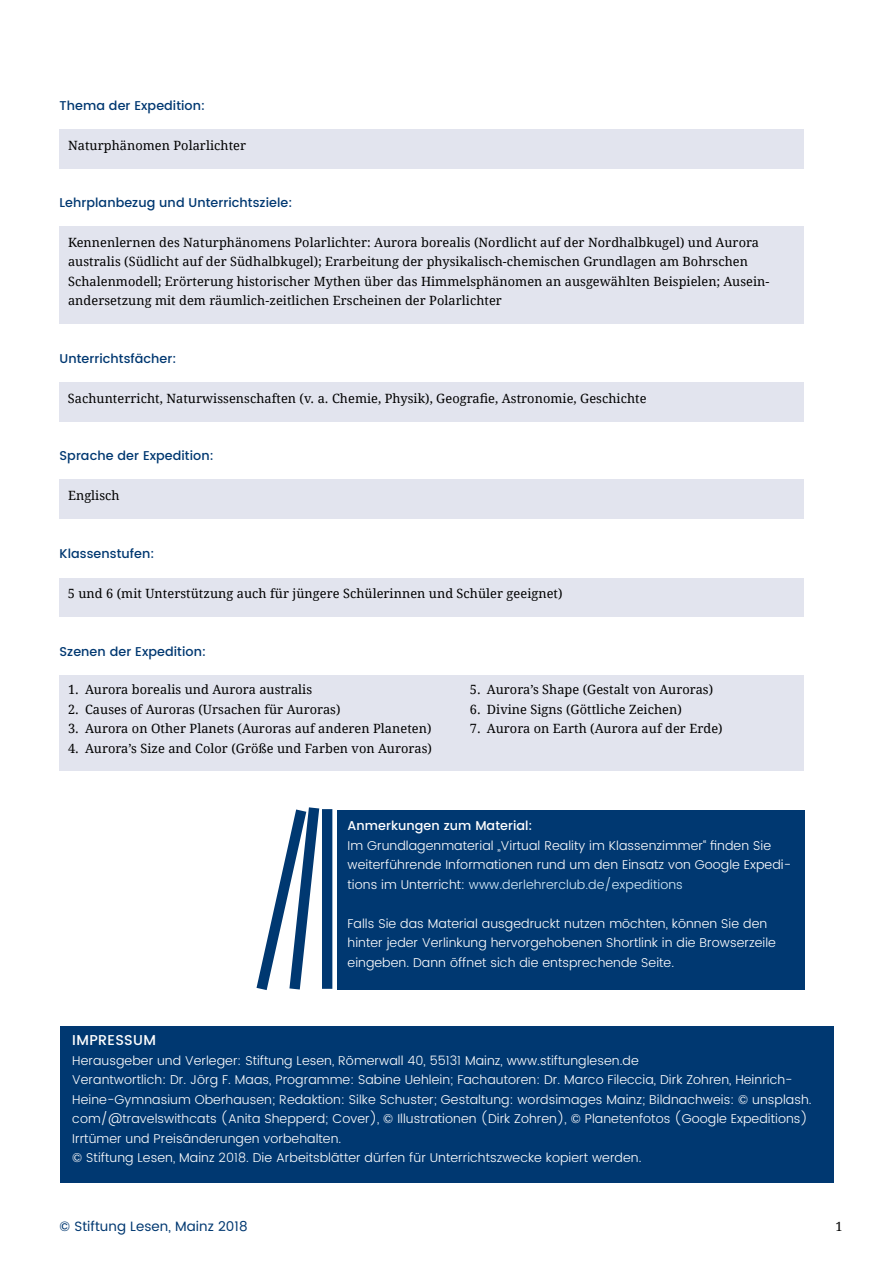
<style>
.page{position:relative;width:893px;height:1263px;background:#fff}
.page>*{position:absolute;margin:0;border:0;box-sizing:border-box;transform-origin:0 0}
.t1{font:500 14.25px "Poppins DE";letter-spacing:.025em;color:#fff}
.t2{font:13.5px "Poppins DE";letter-spacing:.005em;color:#003871}
.t3{font:300 12.75px/19.5px "Poppins DE";letter-spacing:.005em;color:#fff}
.t4{font:12.75px/19.5px "Droid Serif";letter-spacing:.005em;color:#000}
.t5{font:500 12.75px "Poppins DE";letter-spacing:.005em;color:#003871}
.t6{font:500 12.75px "Poppins DE";letter-spacing:.005em;color:#fff}
.s1{color:#d5edfa}
</style>
<div class="page">
<div style="left:60px;top:129px;width:744px;height:39px;background:#e2e4ee"></div>
<div style="left:60px;top:227px;width:744px;height:97px;background:#e2e4ee"></div>
<div style="left:60px;top:383px;width:744px;height:39px;background:#e2e4ee"></div>
<div style="left:60px;top:675px;width:744px;height:95px;background:#e2e4ee"></div>
<div style="left:59px;top:578px;width:745px;height:38px;background:#e2e4ee"></div>
<div style="left:60px;top:480px;width:744px;height:39px;background:#e2e4ee"></div>
<div style="left:337px;top:810px;width:467px;height:179px;background:#003871"></div>
<div style="left:322px;top:809px;width:10px;height:180px;background:#003871"></div>
<svg style="left:256px;top:807px;width:70px;height:183px"></svg>
<div style="left:60px;top:1026px;width:773px;height:156px;background:#003871"></div>
<p class="t5" style="left:60px;top:96px;width:147px">Thema der Expedition:</p>
<p class="t4" style="left:68px;top:135px;width:180px">Naturphänomen Polarlichter</p>
<p class="t5" style="left:60px;top:193px;width:234px">Lehrplanbezug und Unterrichtsziele:</p>
<p class="t4" style="left:68px;top:232px;width:703px">Kennenlernen des Naturphänomens Polarlichter: Aurora borealis (Nordlicht auf der Nordhalbkugel) und Aurora australis (Südlicht auf der Südhalbkugel); Erarbeitung der physikalisch-chemischen Grundlagen am Bohrschen Schalenmodell; Erörterung historischer Mythen über das Himmelsphänomen an ausgewählten Beispielen; Ausein&shy;andersetzung mit dem räumlich-zeitlichen Erscheinen der Polarlichter</p>
<p class="t5" style="left:60px;top:349px;width:118px">Unterrichtsfächer:</p>
<p class="t4" style="left:68px;top:389px;width:580px">Sachunterricht, Naturwissenschaften (v. a. Chemie, Physik), Geografie, Astronomie, Geschichte</p>
<p class="t5" style="left:60px;top:446px;width:156px">Sprache der Expedition:</p>
<p class="t4" style="left:68px;top:485px;width:53px">Englisch</p>
<p class="t5" style="left:60px;top:544px;width:96px">Klassenstufen:</p>
<p class="t4" style="left:68px;top:583px;width:496px">5 und 6 (mit Unterstützung auch für jüngere Schülerinnen und Schüler geeignet)</p>
<p class="t5" style="left:60px;top:642px;width:148px">Szenen der Expedition:</p>
<p class="t4" style="left:68px;top:680px;width:246px">1. Aurora borealis und Aurora australis</p>
<p class="t4" style="left:68px;top:699px;width:274px">2. Causes of Auroras (Ursachen für Auroras)</p>
<p class="t4" style="left:68px;top:719px;width:365px">3. Aurora on Other Planets (Auroras auf anderen Planeten)</p>
<p class="t4" style="left:68px;top:738px;width:365px">4. Aurora’s Size and Color (Größe und Farben von Auroras)</p>
<p class="t4" style="left:470px;top:680px;width:245px">5. Aurora’s Shape (Gestalt von Auroras)</p>
<p class="t4" style="left:470px;top:699px;width:213px">6. Divine Signs (Göttliche Zeichen)</p>
<p class="t4" style="left:470px;top:719px;width:254px">7. Aurora on Earth (Aurora auf der Erde)</p>
<p class="t6" style="left:348px;top:816px;width:186px">Anmerkungen zum Material:</p>
<p class="t3" style="left:348px;top:836px;width:445px">Im Grundlagenmaterial „Virtual Reality im Klassenzimmer“ finden Sie weiterführende Informationen rund um den Einsatz von Google Expedi&shy;tions im Unterricht: <span class="s1">www.derlehrerclub.de/expeditions</span></p>
<p class="t3" style="left:348px;top:914px;width:430px">Falls Sie das Material ausgedruckt nutzen möchten, können Sie den hinter jeder Verlinkung hervorgehobenen Shortlink in die Browserzeile eingeben. Dann öffnet sich die entsprechende Seite.</p>
<p class="t1" style="left:72px;top:1030px;width:85px">IMPRESSUM</p>
<p class="t3" style="left:72px;top:1051px;width:568px">Herausgeber und Verleger: Stiftung Lesen, Römerwall 40, 55131 Mainz, www.stiftunglesen.de</p>
<p class="t3" style="left:72px;top:1070px;width:722px">Verantwortlich: Dr. Jörg F. Maas, Programme: Sabine Uehlein; Fachautoren: Dr. Marco Fileccia, Dirk Zohren, Heinrich-</p>
<p class="t3" style="left:72px;top:1090px;width:741px">Heine-Gymnasium Oberhausen; Redaktion: Silke Schuster; Gestaltung: wordsimages Mainz; Bildnachweis: © unsplash. com/@travelswithcats (Anita Shepperd; Cover), © Illustrationen (Dirk Zohren), © Planetenfotos (Google Expeditions)<br>Irrtümer und Preisänderungen vorbehalten.</p>
<p class="t3" style="left:72px;top:1148px;width:571px">© Stiftung Lesen, Mainz 2018. Die Arbeitsblätter dürfen für Unterrichtszwecke kopiert werden.</p>
<p class="t2" style="left:60px;top:1217px;width:190px">© Stiftung Lesen, Mainz 2018</p>
<p class="t4" style="left:835px;top:1217px;width:9px">1</p>
</div>
